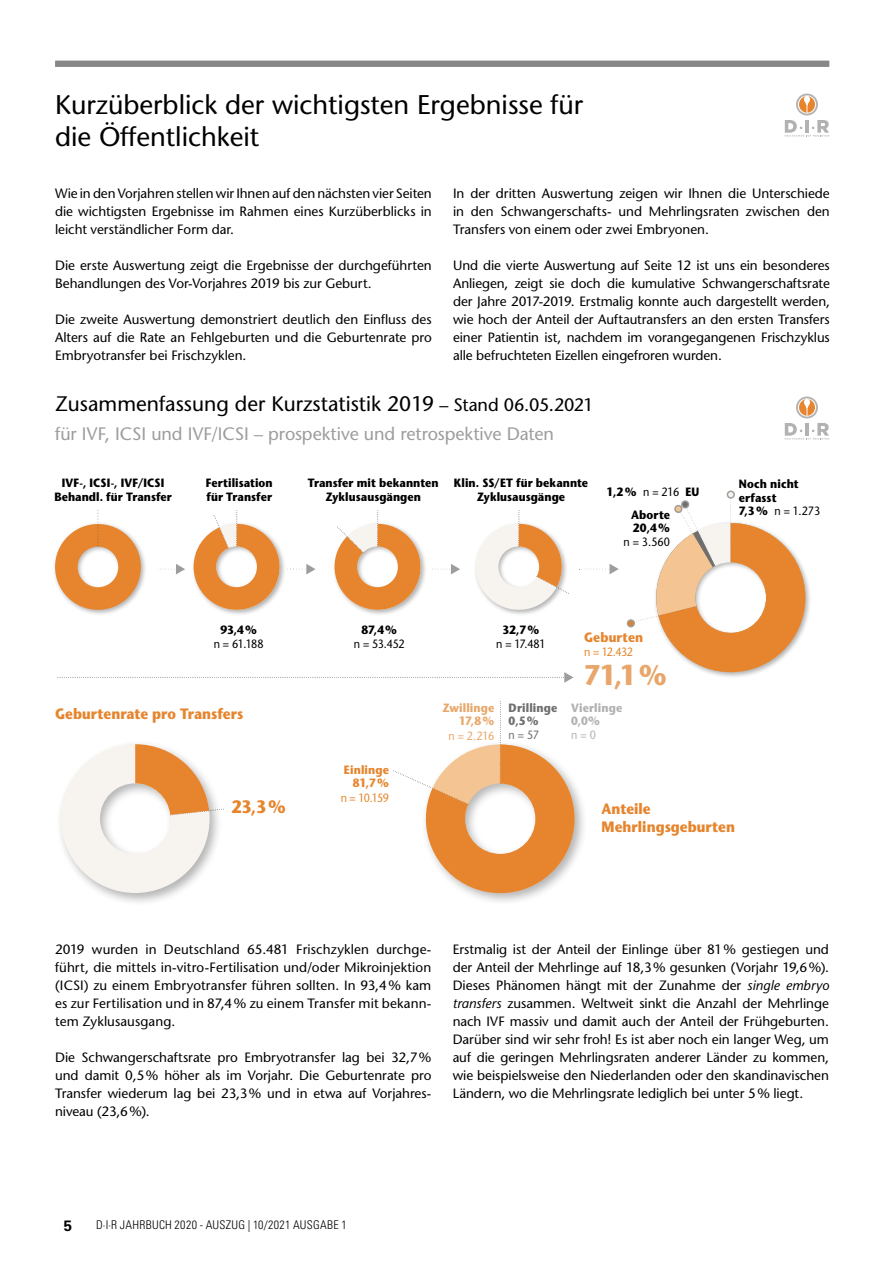
<style>
.page{position:relative;width:893px;height:1263px;background:#fff}
.page>*{position:absolute;margin:0;border:0;box-sizing:border-box;transform-origin:0 0}
.t1{font:700 28.5px "Stone Sans";color:#e8a66a;scale:.9 1}
.t2{font:27px/32.4px "Stone Sans";color:#000}
.t3{font:21px "Stone Sans";color:#000}
.t4{font:18px "Stone Sans";letter-spacing:-.005em;color:#9d9d9c}
.t5{font:700 18px "Stone Sans";color:#e6852e;scale:.9 1}
.t6{font:700 15px/18px "Stone Sans";letter-spacing:.005em;color:#e6852e;scale:.9 1}
.t7{font:700 15px "Univers";color:#000}
.t8{font:13.5px/18px "Stone Sans";color:#000;text-align:justify}
.t9{font:700 13.5px "Stone Sans";letter-spacing:.015em;color:#e6852e;scale:.9 1}
.t10{font:700 12px/13.5px "Stone Sans";letter-spacing:.005em;color:#000;text-align:center;scale:.9 1}
.t11{font:300 condensed 12px "Univers";letter-spacing:.02em;color:#000}
.t12{font:12px "Stone Sans";letter-spacing:-.03em;color:#000;scale:.9 1}
.t13{font:12px "Stone Sans";letter-spacing:-.065em;color:#e6852e;scale:.9 1}
.t14{font:700 12px/13.5px "Stone Sans";letter-spacing:.01em;color:#e8a86b;text-align:right;scale:.9 1}
.t15{font:700 12px/13.5px "Stone Sans";letter-spacing:.01em;color:#e6852e;text-align:right;scale:.9 1}
.t16{font:700 12px/13.5px "Stone Sans";letter-spacing:.01em;color:#706f6f;scale:.9 1}
.t17{font:700 12px/13.5px "Stone Sans";letter-spacing:.01em;color:#b3b2b2;scale:.9 1}
.t18{font:12px "Stone Sans";color:#e8a86b;scale:.9 1}
.t19{font:12px "Stone Sans";color:#706f6f;scale:.9 1}
.t20{font:12px "Stone Sans";color:#b3b2b2;scale:.9 1}
.s1{font-size:18px}
.s2{font-weight:400}
.s3{font-style:italic}
</style>
<div class="page">
<div style="left:55px;top:61px;width:774px;height:6px;background:#878787"></div>
<svg style="left:785px;top:94px;width:44px;height:43px"></svg>
<svg style="left:785px;top:396px;width:44px;height:44px"></svg>
<svg style="left:160px;top:564px;width:25px;height:10px"></svg>
<svg style="left:579px;top:564px;width:40px;height:10px"></svg>
<svg style="left:290px;top:564px;width:26px;height:10px"></svg>
<svg style="left:432px;top:564px;width:28px;height:10px"></svg>
<div style="left:52px;top:521px;width:96px;height:95px;background:#000;opacity:.3"></div>
<svg style="left:55px;top:510px;width:86px;height:100px"></svg>
<div style="left:191px;top:521px;width:95px;height:95px;background:#000;opacity:.3"></div>
<svg style="left:194px;top:510px;width:86px;height:100px"></svg>
<div style="left:332px;top:521px;width:95px;height:95px;background:#000;opacity:.3"></div>
<svg style="left:335px;top:510px;width:86px;height:100px"></svg>
<div style="left:473px;top:521px;width:95px;height:95px;background:#000;opacity:.3"></div>
<svg style="left:476px;top:510px;width:93px;height:100px"></svg>
<div style="left:654px;top:520px;width:158px;height:159px;background:#000;opacity:.3"></div>
<svg style="left:627px;top:490px;width:178px;height:182px"></svg>
<svg style="left:57px;top:672px;width:516px;height:11px"></svg>
<div style="left:56px;top:739px;width:167px;height:167px;background:#000;opacity:.3"></div>
<svg style="left:61px;top:744px;width:163px;height:149px"></svg>
<div style="left:421px;top:740px;width:167px;height:167px;background:#000;opacity:.3"></div>
<svg style="left:393px;top:703px;width:182px;height:190px"></svg>
<h2 class="t2" style="left:55px;top:88px;width:530px">Kurzüberblick der wichtigsten Ergebnisse für die Öffentlichkeit</h2>
<p class="t8" style="left:55px;top:184px;width:378px">Wie in den Vorjahren stellen wir Ihnen auf den nächsten vier Seiten die wichtigsten Ergebnisse im Rahmen eines Kurzüberblicks in leicht verständlicher Form dar.</p>
<p class="t8" style="left:55px;top:256px;width:378px">Die erste Auswertung zeigt die Ergebnisse der durchgeführten<br>Behandlungen des Vor-Vorjahres 2019 bis zur Geburt.</p>
<p class="t8" style="left:55px;top:310px;width:378px">Die zweite Auswertung demonstriert deutlich den Einfluss des Alters auf die Rate an Fehlgeburten und die Geburtenrate pro Embryotransfer bei Frischzyklen.</p>
<p class="t8" style="left:453px;top:184px;width:378px">In der dritten Auswertung zeigen wir Ihnen die Unterschiede in den Schwangerschafts- und Mehrlingsraten zwischen den Transfers von einem oder zwei Embryonen.</p>
<p class="t8" style="left:453px;top:256px;width:378px">Und die vierte Auswertung auf Seite 12 ist uns ein besonderes Anliegen, zeigt sie doch die kumulative Schwangerschaftsrate der Jahre 2017-2019. Erstmalig konnte auch dargestellt werden, wie hoch der Anteil der Auftautransfers an den ersten Transfers einer Patientin ist, nachdem im vorangegangenen Frischzyklus alle befruchteten Eizellen eingefroren wurden.</p>
<h3 class="t3" style="left:55px;top:391px;width:540px">Zusammenfassung der Kurzstatistik 2019 <span class="s1">– Stand 06.05.2021</span></h3>
<h3 class="t4" style="left:55px;top:423px;width:500px">für IVF, ICSI und IVF/ICSI – prospektive und retrospektive Daten</h3>
<p class="t10" style="left:54px;top:476px;width:132px">IVF-, ICSI-, IVF/ICSI<br>Behandl. für Transfer</p>
<p class="t10" style="left:206px;top:476px;width:76px;text-align:left">Fertilisation für Transfer</p>
<p class="t10" style="left:308px;top:476px;width:147px">Transfer mit bekannten<br>Zyklusausgängen</p>
<p class="t10" style="left:454px;top:476px;width:151px">Klin. SS/ET für bekannte<br>Zyklusausgänge</p>
<p class="t10" style="left:607px;top:480px;width:105px;line-height:23px">1,2% <span class="s2">n = 216</span> EU<br>Aborte</p>
<p class="t10" style="left:633px;top:521px;width:43px">20,4%</p>
<p class="t12" style="left:623px;top:535px;width:53px">n = 3.560</p>
<p class="t10" style="left:221px;top:623px;width:42px">93,4%</p>
<p class="t12" style="left:214px;top:637px;width:57px">n = 61.188</p>
<p class="t6" style="left:55px;top:704px;width:211px">Geburtenrate pro Transfers</p>
<p class="t10" style="left:362px;top:623px;width:41px">87,4%</p>
<p class="t12" style="left:354px;top:637px;width:58px">n = 53.452</p>
<p class="t10" style="left:502px;top:623px;width:42px">32,7%</p>
<p class="t12" style="left:496px;top:637px;width:57px">n = 17.481</p>
<p class="t14" style="left:442px;top:701px;width:59px">Zwillinge<br>17,8%</p>
<p class="t18" style="left:448px;top:728px;width:52px">n = 2.216</p>
<p class="t16" style="left:509px;top:701px;width:56px">Drillinge<br>0,5%</p>
<p class="t19" style="left:509px;top:728px;width:35px">n = 57</p>
<p class="t9" style="left:584px;top:629px;width:67px">Geburten</p>
<p class="t13" style="left:584px;top:645px;width:56px">n = 12.432</p>
<h1 class="t1" style="left:584px;top:658px;width:94px">71,1%</h1>
<p class="t17" style="left:571px;top:701px;width:58px">Vierlinge<br>0,0%</p>
<p class="t20" style="left:571px;top:728px;width:29px">n = 0</p>
<p class="t10" style="left:739px;top:477px;width:92px;text-align:left">Noch nicht erfasst<br>7,3% <span class="s2">n = 1.273</span></p>
<h3 class="t5" style="left:231px;top:796px;width:62px">23,3%</h3>
<p class="t15" style="left:344px;top:763px;width:51px">Einlinge<br>81,7%</p>
<p class="t13" style="left:341px;top:790px;width:55px">n = 10.159</p>
<p class="t6" style="left:601px;top:800px;width:150px">Anteile<br>Mehrlingsgeburten</p>
<p class="t8" style="left:55px;top:940px;width:378px">2019 wurden in Deutschland 65.481 Frischzyklen durchge&shy;führt, die mittels in-vitro-Fertilisation und/oder Mikroinjektion (ICSI) zu einem Embryotransfer führen sollten. In 93,4% kam es zur Fertilisation und in 87,4% zu einem Transfer mit bekann&shy;tem Zyklusausgang.</p>
<p class="t8" style="left:55px;top:1048px;width:378px">Die Schwangerschaftsrate pro Embryotransfer lag bei 32,7% und damit 0,5% höher als im Vorjahr. Die Geburtenrate pro Transfer wiederum lag bei 23,3% und in etwa auf Vorjahres&shy;niveau (23,6%).</p>
<p class="t8" style="left:453px;top:940px;width:378px">Erstmalig ist der Anteil der Einlinge über 81% gestiegen und der Anteil der Mehrlinge auf 18,3% gesunken (Vorjahr 19,6%).<br>Dieses Phänomen hängt mit der Zunahme der <span class="s3">single embryo transfers</span> zusammen. Weltweit sinkt die Anzahl der Mehrlinge nach IVF massiv und damit auch der Anteil der Frühgeburten.<br>Darüber sind wir sehr froh! Es ist aber noch ein langer Weg, um auf die geringen Mehrlingsraten anderer Länder zu kommen, wie beispielsweise den Niederlanden oder den skandinavischen Ländern, wo die Mehrlingsrate lediglich bei unter 5% liegt.</p>
<p class="t7" style="left:64px;top:1217px;width:10px">5</p>
<p class="t11" style="left:96px;top:1218px;width:252px">D·I·R JAHRBUCH 2020 - AUSZUG | 10/2021 AUSGABE 1</p>
</div>
